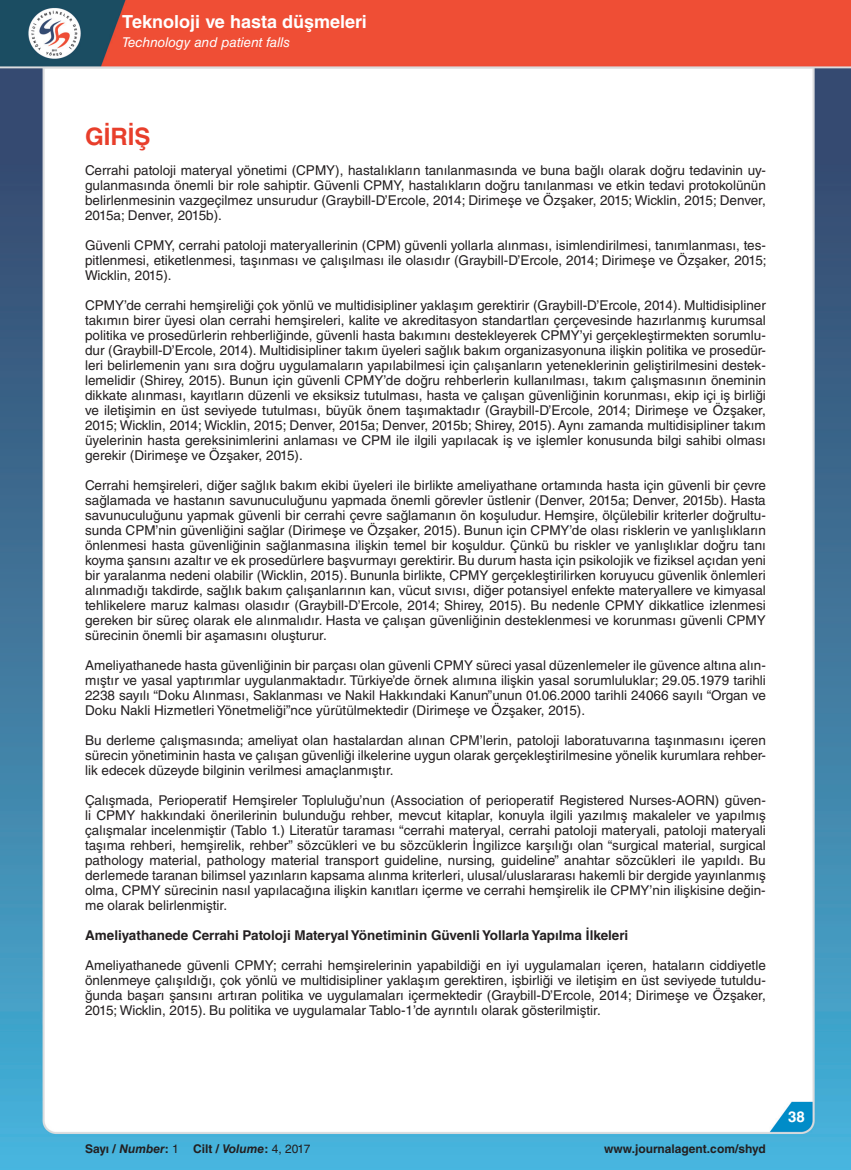
<style>
.page{position:relative;width:851px;height:1170px;background:#fff}
.page>*{position:absolute;margin:0;border:0;box-sizing:border-box;transform-origin:0 0}
.t1{font:700 24px "Helvetica LT Std";color:#e83e2b}
.t2{font:700 18px "Helvetica LT Std";color:#fff}
.t3{font:700 15px "Helvetica LT Std";color:#fff}
.t4{font:13.5px/15px "Helvetica LT Std";color:#231f20;text-align:justify}
.t5{font:700 13.5px "Helvetica LT Std";color:#231f20}
.t6{font:italic 13.5px "Helvetica LT Std";color:#fff}
.t7{font:700 12px "Helvetica LT Std";color:#231f20}
.s1{font-style:italic}
.s2{font-weight:400}
</style>
<div class="page">
<img style="left:0;top:0;width:850px;height:1169px">
<h2 class="t2" style="left:122px;top:10px;width:246px">Teknoloji ve hasta düşmeleri</h2>
<p class="t6" style="left:122px;top:35px;width:169px">Technology and patient falls</p>
<h1 class="t1" style="left:85px;top:122px;width:67px">GİRİŞ</h1>
<p class="t4" style="left:85px;top:163px;width:682px">Cerrahi patoloji materyal yönetimi (CPMY), hastalıkların tanılanmasında ve buna bağlı olarak doğru tedavinin uy&shy;gulanmasında önemli bir role sahiptir. Güvenli CPMY, hastalıkların doğru tanılanması ve etkin tedavi protokolünün belirlenmesinin vazgeçilmez unsurudur (Graybill-D’Ercole, 2014; Dirimeşe ve Özşaker, 2015; Wicklin, 2015; Denver, 2015a; Denver, 2015b).</p>
<p class="t4" style="left:85px;top:238px;width:683px">Güvenli CPMY, cerrahi patoloji materyallerinin (CPM) güvenli yollarla alınması, isimlendirilmesi, tanımlanması, tes&shy;pitlenmesi, etiketlenmesi, taşınması ve çalışılması ile olasıdır (Graybill-D’Ercole, 2014; Dirimeşe ve Özşaker, 2015; Wicklin, 2015).</p>
<p class="t4" style="left:85px;top:298px;width:682px">CPMY’de cerrahi hemşireliği çok yönlü ve multidisipliner yaklaşım gerektirir (Graybill-D’Ercole, 2014). Multidisipliner takımın birer üyesi olan cerrahi hemşireleri, kalite ve akreditasyon standartları çerçevesinde hazırlanmış kurumsal politika ve prosedürlerin rehberliğinde, güvenli hasta bakımını destekleyerek CPMY’yi gerçekleştirmekten sorumlu&shy;dur (Graybill-D’Ercole, 2014). Multidisipliner takım üyeleri sağlık bakım organizasyonuna ilişkin politika ve prosedür&shy;leri belirlemenin yanı sıra doğru uygulamaların yapılabilmesi için çalışanların yeteneklerinin geliştirilmesini destek&shy;lemelidir (Shirey, 2015). Bunun için güvenli CPMY’de doğru rehberlerin kullanılması, takım çalışmasının öneminin dikkate alınması, kayıtların düzenli ve eksiksiz tutulması, hasta ve çalışan güvenliğinin korunması, ekip içi iş birliği ve iletişimin en üst seviyede tutulması, büyük önem taşımaktadır (Graybill-D’Ercole, 2014; Dirimeşe ve Özşaker, 2015; Wicklin, 2014; Wicklin, 2015; Denver, 2015a; Denver, 2015b; Shirey, 2015). Aynı zamanda multidisipliner takım üyelerinin hasta gereksinimlerini anlaması ve CPM ile ilgili yapılacak iş ve işlemler konusunda bilgi sahibi olması gerekir (Dirimeşe ve Özşaker, 2015).</p>
<p class="t4" style="left:85px;top:477px;width:682px">Cerrahi hemşireleri, diğer sağlık bakım ekibi üyeleri ile birlikte ameliyathane ortamında hasta için güvenli bir çevre sağlamada ve hastanın savunuculuğunu yapmada önemli görevler üstlenir (Denver, 2015a; Denver, 2015b). Hasta savunuculuğunu yapmak güvenli bir cerrahi çevre sağlamanın ön koşuludur. Hemşire, ölçülebilir kriterler doğrultu&shy;sunda CPM’nin güvenliğini sağlar (Dirimeşe ve Özşaker, 2015). Bunun için CPMY’de olası risklerin ve yanlışlıkların önlenmesi hasta güvenliğinin sağlanmasına ilişkin temel bir koşuldur. Çünkü bu riskler ve yanlışlıklar doğru tanı koyma şansını azaltır ve ek prosedürlere başvurmayı gerektirir. Bu durum hasta için psikolojik ve fiziksel açıdan yeni bir yaralanma nedeni olabilir (Wicklin, 2015). Bununla birlikte, CPMY gerçekleştirilirken koruyucu güvenlik önlemleri alınmadığı takdirde, sağlık bakım çalışanlarının kan, vücut sıvısı, diğer potansiyel enfekte materyallere ve kimyasal tehlikelere maruz kalması olasıdır (Graybill-D’Ercole, 2014; Shirey, 2015). Bu nedenle CPMY dikkatlice izlenmesi gereken bir süreç olarak ele alınmalıdır. Hasta ve çalışan güvenliğinin desteklenmesi ve korunması güvenli CPMY sürecinin önemli bir aşamasını oluşturur.</p>
<p class="t4" style="left:85px;top:657px;width:682px">Ameliyathanede hasta güvenliğinin bir parçası olan güvenli CPMY süreci yasal düzenlemeler ile güvence altına alın&shy;mıştır ve yasal yaptırımlar uygulanmaktadır. Türkiye’de örnek alımına ilişkin yasal sorumluluklar; 29.05.1979 tarihli 2238 sayılı “Doku Alınması, Saklanması ve Nakil Hakkındaki Kanun”unun 01.06.2000 tarihli 24066 sayılı “Organ ve Doku Nakli Hizmetleri Yönetmeliği”nce yürütülmektedir (Dirimeşe ve Özşaker, 2015).</p>
<p class="t4" style="left:85px;top:732px;width:682px">Bu derleme çalışmasında; ameliyat olan hastalardan alınan CPM’lerin, patoloji laboratuvarına taşınmasını içeren sürecin yönetiminin hasta ve çalışan güvenliği ilkelerine uygun olarak gerçekleştirilmesine yönelik kurumlara rehber&shy;lik edecek düzeyde bilginin verilmesi amaçlanmıştır.</p>
<p class="t4" style="left:85px;top:792px;width:682px">Çalışmada, Perioperatif Hemşireler Topluluğu’nun (Association of perioperatif Registered Nurses-AORN) güven&shy;li CPMY hakkındaki önerilerinin bulunduğu rehber, mevcut kitaplar, konuyla ilgili yazılmış makaleler ve yapılmış çalışmalar incelenmiştir (Tablo 1.) Literatür taraması “cerrahi materyal, cerrahi patoloji materyali, patoloji materyali taşıma rehberi, hemşirelik, rehber” sözcükleri ve bu sözcüklerin İngilizce karşılığı olan “surgical material, surgical pathology material, pathology material transport guideline, nursing, guideline” anahtar sözcükleri ile yapıldı. Bu derlemede taranan bilimsel yazınların kapsama alınma kriterleri, ulusal/uluslararası hakemli bir dergide yayınlanmış olma, CPMY sürecinin nasıl yapılacağına ilişkin kanıtları içerme ve cerrahi hemşirelik ile CPMY’nin ilişkisine değin&shy;me olarak belirlenmiştir.</p>
<p class="t5" style="left:85px;top:927px;width:544px">Ameliyathanede Cerrahi Patoloji Materyal Yönetiminin Güvenli Yollarla Yapılma İlkeleri</p>
<p class="t4" style="left:85px;top:957px;width:682px">Ameliyathanede güvenli CPMY; cerrahi hemşirelerinin yapabildiği en iyi uygulamaları içeren, hataların ciddiyetle önlenmeye çalışıldığı, çok yönlü ve multidisipliner yaklaşım gerektiren, işbirliği ve iletişim en üst seviyede tutuldu&shy;ğunda başarı şansını artıran politika ve uygulamaları içermektedir (Graybill-D’Ercole, 2014; Dirimeşe ve Özşaker, 2015; Wicklin, 2015). Bu politika ve uygulamalar Tablo-1’de ayrıntılı olarak gösterilmiştir.</p>
<p class="t7" style="left:85px;top:1141px;width:227px">Sayı / <span class="s1">Number</span>: <span class="s2">1</span> Cilt / <span class="s1">Volume</span>: <span class="s2">4, 2017</span></p>
<p class="t7" style="left:604px;top:1141px;width:163px">www.journalagent.com/shyd</p>
<p class="t3" style="left:787px;top:1107px;width:18px">38</p>
</div>
